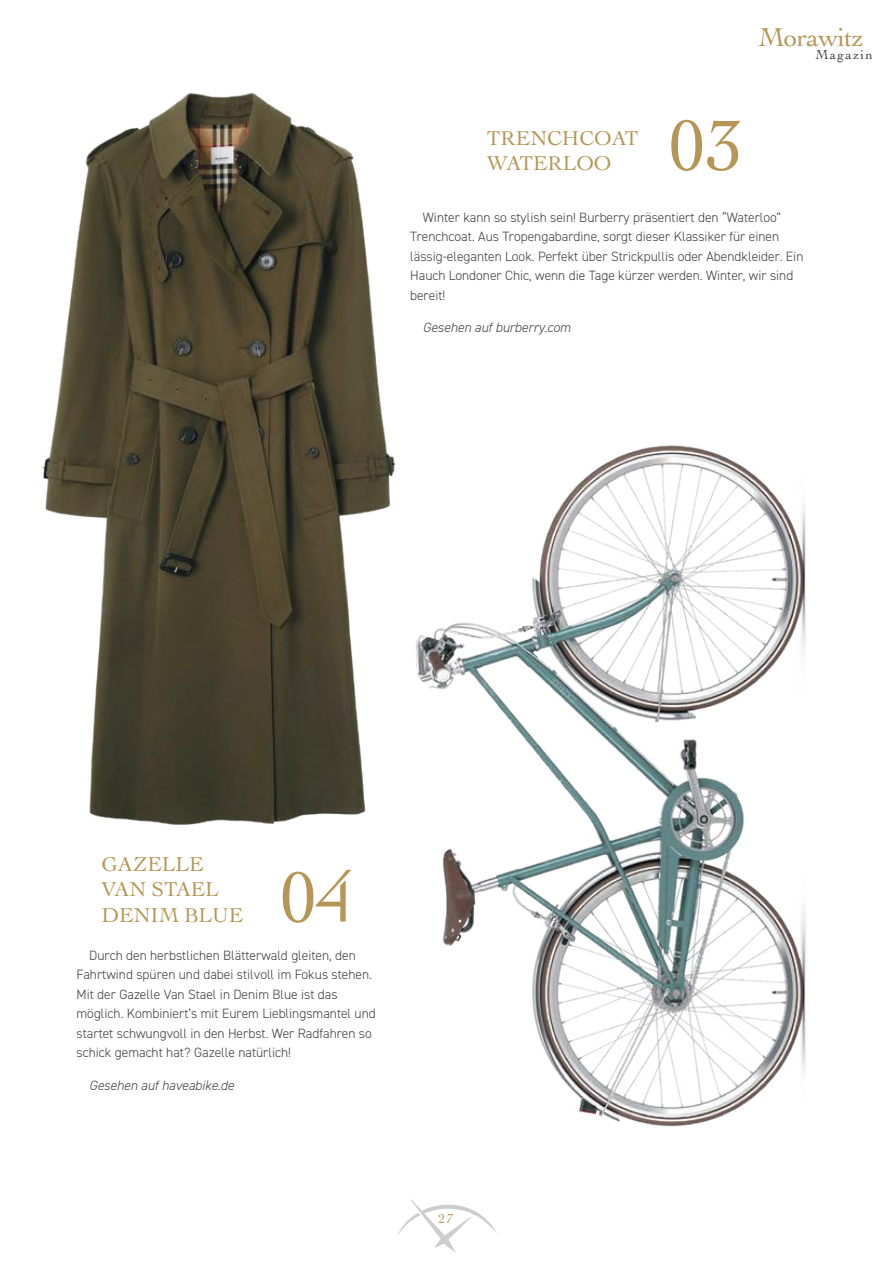
<style>
.page{position:relative;width:893px;height:1263px;background:#fff}
.page>*{position:absolute;margin:0;border:0;box-sizing:border-box;transform-origin:0 0}
.t1{font:75px "Cochin";color:#b59657}
.t2{font:27px "Cochin";letter-spacing:-.025em;color:#b59657}
.t3{font:21px/25.2px "Cochin";color:#b59657}
.t4{font:300 13.5px/19.5px "DIN2014";color:#3f3e3e}
.t5{font:italic 300 13.5px "DIN2014";color:#3f3e3e}
.t6{font:13.5px "Cochin";letter-spacing:.1em;color:#3f3e3e}
.t7{font:13.5px "Cochin";color:#b59657}
</style>
<div class="page">
<svg style="left:397px;top:1199px;width:100px;height:54px"></svg>
<img style="left:441px;top:445px;width:365px;height:682px">
<img style="left:42px;top:93px;width:399px;height:732px">
<h3 class="t3" style="left:487px;top:124px;width:153px">TRENCHCOAT<br>WATERLOO</h3>
<h2 class="t2" style="left:758px;top:19px;width:107px">Morawitz</h2>
<p class="t6" style="left:816px;top:45px;width:59px">Magazin</p>
<h1 class="t1" style="left:668px;top:95px;width:76px">03</h1>
<p class="t4" style="left:410px;top:207px;width:395px;text-indent:13px">Winter kann so stylish sein! Burberry präsentiert den “Waterloo” Trenchcoat. Aus Tropengabardine, sorgt dieser Klassiker für einen lässig-eleganten Look. Perfekt über Strickpullis oder Abendkleider. Ein Hauch Londoner Chic, wenn die Tage kürzer werden. Winter, wir sind bereit!</p>
<p class="t5" style="left:423px;top:319px;width:149px">Gesehen auf burberry.com</p>
<h3 class="t3" style="left:102px;top:851px;width:143px">GAZELLE<br>VAN STAEL<br>DENIM BLUE</h3>
<h1 class="t1" style="left:279px;top:846px;width:76px">04</h1>
<p class="t4" style="left:77px;top:945px;width:301px;text-indent:13px">Durch den herbstlichen Blätterwald gleiten, den Fahrtwind spüren und dabei stilvoll im Fokus stehen.<br>Mit der Gazelle Van Stael in Denim Blue ist das möglich. Kombiniert’s mit Eurem Lieblingsmantel und startet schwungvoll in den Herbst. Wer Radfahren so schick gemacht hat? Gazelle natürlich!</p>
<p class="t5" style="left:89px;top:1077px;width:146px">Gesehen auf haveabike.de</p>
<p class="t7" style="left:439px;top:1210px;width:16px">27</p>
</div>
